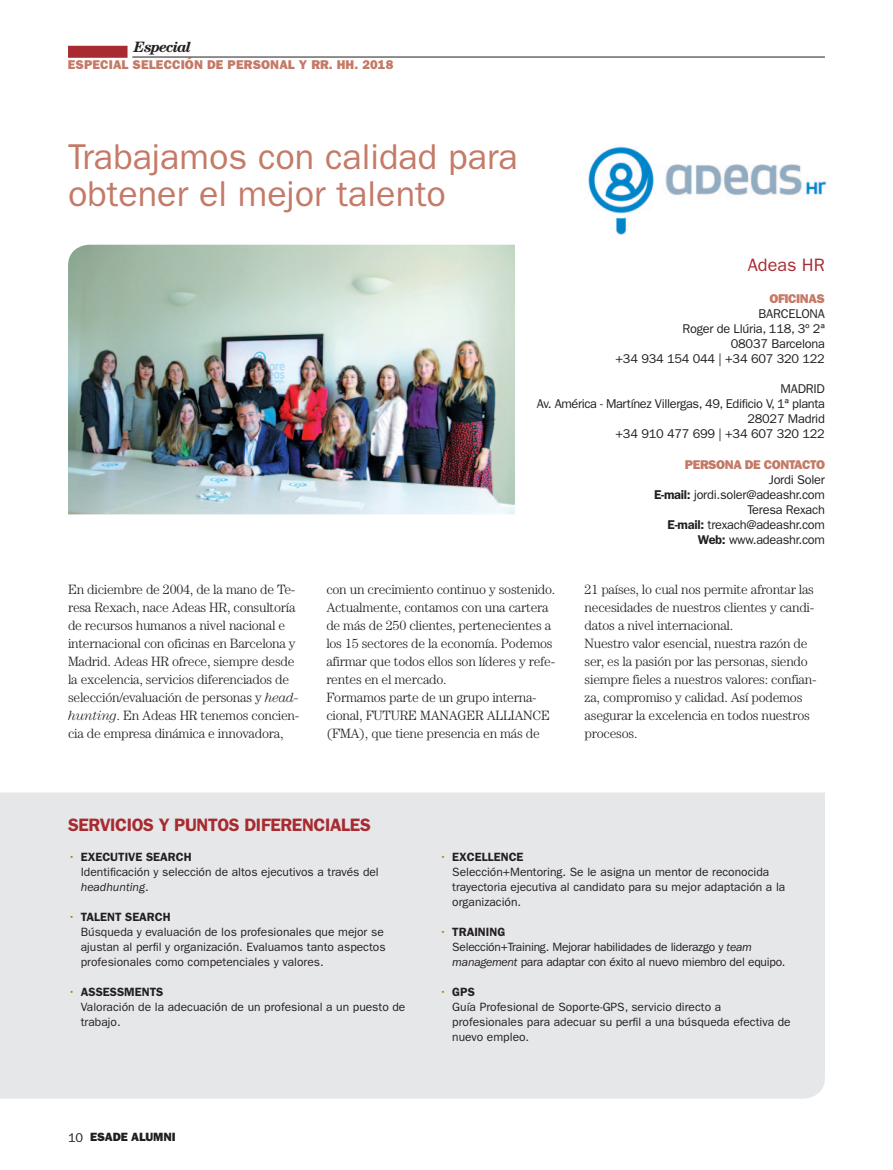
<style>
.page{position:relative;width:893px;height:1170px;background:#fff}
.page>*{position:absolute;margin:0;border:0;box-sizing:border-box;transform-origin:0 0}
.t1{font:36px/37.5px "ITC Franklin Gothic Std";color:#c47a67}
.t2{font:600 18px "ITC Franklin Gothic Std";letter-spacing:-.02em;color:#a72b30}
.t3{font:18px "ITC Franklin Gothic Std";color:#a72b30}
.t4{font:italic 700 15px "Century";letter-spacing:-.06em;color:#231f20}
.t5{font:300 13.5px/18px "Century";letter-spacing:-.02em;color:#231f20}
.t6{font:12.75px/15px "ITC Franklin Gothic Std";letter-spacing:-.02em;color:#231f20;text-align:right}
.t7{font:12.75px "ITC Franklin Gothic Std Hvy";letter-spacing:.01em;color:#c47a67}
.t8{font:12.75px "ITC Franklin Gothic Std Hvy";letter-spacing:-.03em;color:#c47a67}
.t9{font:12px/15px "ITC Franklin Gothic Std";color:#231f20}
.t10{font:12px/15px "ITC Franklin Gothic Std";letter-spacing:-.02em;color:#231f20}
.t11{font:600 12px "ITC Franklin Gothic Std";color:#231f20}
.t12{font:12px "ITC Franklin Gothic Std Hvy";color:#231f20}
.s1{font-weight:600}
.s2{font-style:italic}
.s3{font-weight:400;color:#b07c0a}
.s4{font-family:"ITC Franklin Gothic Std";font-size:12.75px}
.s5{color:#b07c0a}
</style>
<div class="page">
<div style="left:0;top:792px;width:825px;height:306px;background:#e6e7e9"></div>
<img style="left:588px;top:146px;width:238px;height:89px">
<div style="left:68px;top:46px;width:60px;height:12px;background:#a72b30"></div>
<hr style="left:132px;top:57px;width:693px;height:1px;background:#231f20">
<img style="left:68px;top:245px;width:447px;height:269px">
<p class="t4" style="left:134px;top:38px;width:59px">Especial</p>
<p class="t7" style="left:68px;top:57px;width:17px">ESPECIAL</p>
<p class="t7" style="left:133px;top:57px;width:262px">SELECCIÓN DE PERSONAL Y RR. HH. 2018</p>
<h1 class="t1" style="left:68px;top:138px;width:452px">Trabajamos con calidad para obtener el mejor talento</h1>
<h2 class="t3" style="left:748px;top:254px;width:79px">Adeas HR</h2>
<p class="t8" style="left:769px;top:291px;width:57px">OFICINAS</p>
<p class="t6" style="left:616px;top:306px;width:211px">BARCELONA<br>Roger de Llúria, 118, 3º 2ª<br>08037 Barcelona<br>+34 934 154 044 | +34 607 320 122</p>
<p class="t6" style="left:537px;top:381px;width:289px">MADRID<br>Av. América - Martínez Villergas, 49, Edificio V, 1ª planta<br>28027 Madrid<br>+34 910 477 699 | +34 607 320 122</p>
<p class="t7" style="left:685px;top:457px;width:18px">PERSONA</p>
<p class="t7" style="left:745px;top:457px;width:81px">DE CONTACTO</p>
<p class="t6" style="left:654px;top:472px;width:172px">Jordi Soler<br><span class="s1">E-MAIL:</span> jordi.soler@adeashr.com<br>Teresa Rexach<br><span class="s1">E-MAIL:</span> trexach@adeashr.com<br><span class="s1">WEB:</span> www.adeashr.com</p>
<p class="t5" style="left:68px;top:580px;width:233px">En diciembre de 2004, de la mano de Te&shy;resa Rexach, nace Adeas HR, consultoría de recursos humanos a nivel nacional e internacional con oficinas en Barcelona y Madrid. Adeas HR ofrece, siempre desde la excelencia, servicios diferenciados de selección/evaluación de personas y <span class="s2">head&shy;hunting</span>. En Adeas HR tenemos concien&shy;cia de empresa dinámica e innovadora,</p>
<p class="t5" style="left:326px;top:580px;width:231px">con un crecimiento continuo y sostenido.<br>Actualmente, contamos con una cartera de más de 250 clientes, pertenecientes a los 15 sectores de la economía. Podemos afirmar que todos ellos son líderes y refe&shy;rentes en el mercado.<br>Formamos parte de un grupo interna&shy;cional, FUTURE MANAGER ALLIANCE (FMA), que tiene presencia en más de</p>
<p class="t5" style="left:585px;top:580px;width:233px">21 países, lo cual nos permite afrontar las necesidades de nuestros clientes y candi&shy;datos a nivel internacional.<br>Nuestro valor esencial, nuestra razón de ser, es la pasión por las personas, siendo siempre fieles a nuestros valores: confian&shy;za, compromiso y calidad. Así podemos asegurar la excelencia en todos nuestros procesos.</p>
<h2 class="t2" style="left:68px;top:814px;width:129px">SERVICIOS Y PUNTO</h2>
<h2 class="t2" style="left:229px;top:814px;width:143px">S DIFERENCIALES</h2>
<p class="t11" style="left:68px;top:850px;width:94px"><span class="s3">•</span> EXECUTIVE SEARC</p>
<p class="t11" style="left:184px;top:850px;width:9px">H</p>
<p class="t9" style="left:81px;top:864px;width:300px">Identificación y selección de altos ejecutivos a través del <span class="s2">headhunting</span>.</p>
<p class="t11" style="left:68px;top:910px;width:21px"><span class="s3">•</span> TALE</p>
<p class="t11" style="left:107px;top:910px;width:27px">NT SEARC</p>
<p class="t11" style="left:163px;top:910px;width:9px">H</p>
<p class="t9" style="left:81px;top:924px;width:306px">Búsqueda y evaluación de los profesionales que mejor se ajustan al perfil y organización. Evaluamos tanto aspectos profesionales como competenciales y valores.</p>
<p class="t11" style="left:68px;top:985px;width:29px"><span class="s3">•</span> ASSESS</p>
<p class="t11" style="left:124px;top:985px;width:39px">MENTS</p>
<p class="t9" style="left:81px;top:999px;width:326px">Valoración de la adecuación de un profesional a un puesto de trabajo.</p>
<p class="t12" style="left:68px;top:1130px;width:31px"><span class="s4">10</span> ESADE</p>
<p class="t12" style="left:131px;top:1130px;width:39px">ALUMNI</p>
<p class="t11" style="left:440px;top:850px;width:36px"><span class="s3">•</span> EXCELLE</p>
<p class="t11" style="left:501px;top:850px;width:17px">NCE</p>
<p class="t9" style="left:452px;top:864px;width:335px">Selección+Mentoring. Se le asigna un mentor de reconocida trayectoria ejecutiva al candidato para su mejor adaptación a la organización.</p>
<p class="t11" style="left:440px;top:925px;width:20px"><span class="s3">•</span> TRAI</p>
<p class="t10" style="left:452px;top:924px;width:335px;text-indent:26px"><span class="s1">NING<br></span>Selección+Training. Mejorar habilidades de liderazgo y <span class="s2">team management</span> para adaptar con éxito al nuevo miembro del equipo.</p>
<p class="t9" style="left:452px;top:984px;width:340px;text-indent:-13px"><span class="s5">•</span> <span class="s1">GPS<br></span>Guía Profesional de Soporte-GPS, servicio directo a profesionales para adecuar su perfil a una búsqueda efectiva de nuevo empleo.</p>
</div>
